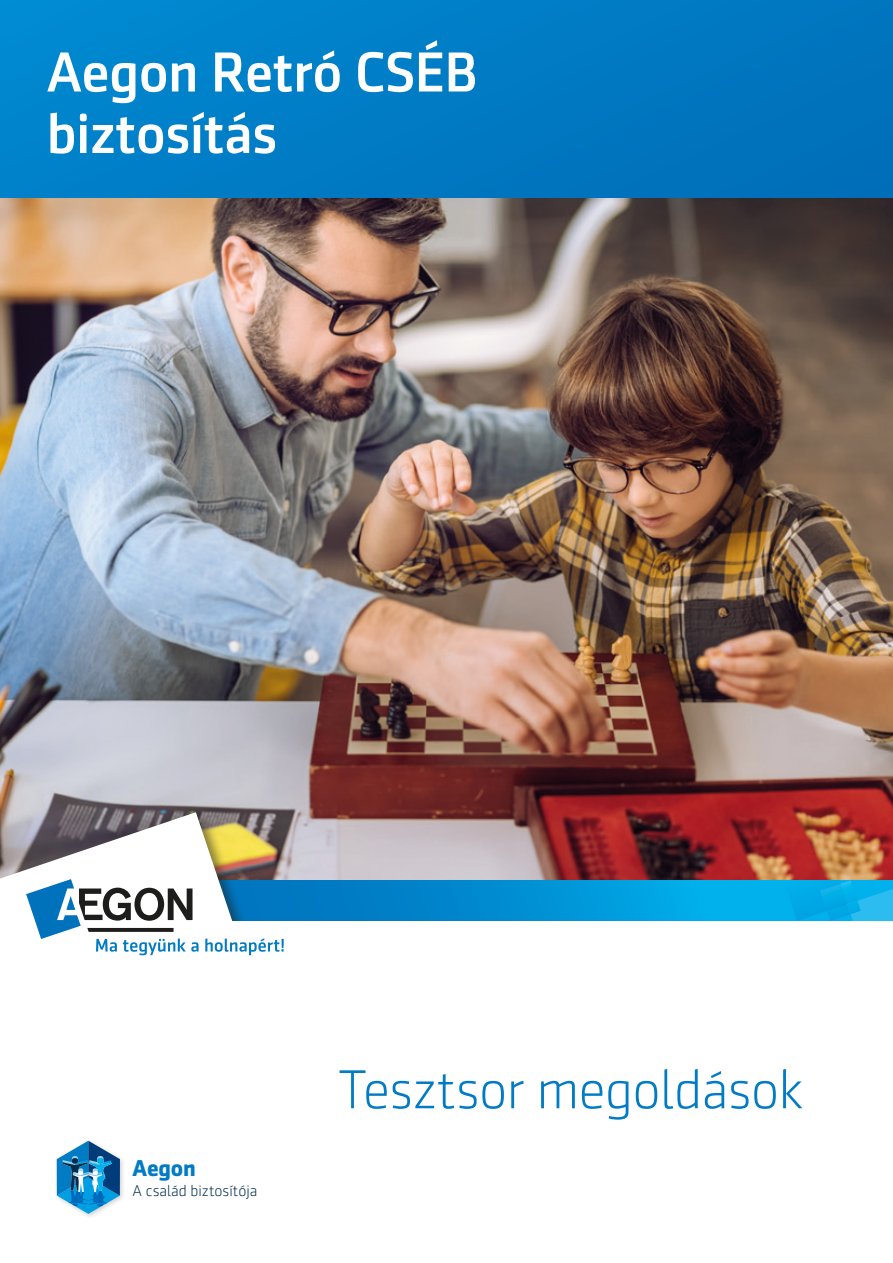
<style>
.page{position:relative;width:893px;height:1263px;background:#fff}
.page>*{position:absolute;margin:0;border:0;box-sizing:border-box;transform-origin:0 0}
.t1{font:500 57px/61.5px "Sentico Sans DT";letter-spacing:-.01em;color:#fff}
.t2{font:300 55.5px "Sentico Sans DT";letter-spacing:-.01em;color:#007bc4}
.t3{font:700 23.25px "Sentico Sans DT";letter-spacing:-.01em;color:#007bc4}
.t4{font:300 15.75px "Sentico Sans DT";color:#002c4d}
</style>
<div class="page">
<img style="left:0;top:198px;width:893px;height:682px">
<svg style="left:284px;top:880px;width:499px;height:41px;background:#0093d5"></svg>
<svg style="left:0;top:812px;width:284px;height:143px"></svg>
<svg style="left:783px;top:880px;width:110px;height:41px;background:#0ab0e9"></svg>
<div style="left:53px;top:1138px;width:73px;height:82px;background:#1d1d1b;opacity:.2"></div>
<svg style="left:57px;top:1141px;width:63px;height:73px"></svg>
<div style="left:0;top:0;width:893px;height:198px;background:#007bc4"></div>
<p class="t1" style="left:47px;top:41px;width:432px">Aegon Retró CSÉB biztosítás</p>
<p class="t3" style="left:133px;top:1154px;width:65px">Aegon</p>
<p class="t4" style="left:133px;top:1182px;width:126px">A család biztosítója</p>
<p class="t2" style="left:338px;top:1060px;width:467px">Tesztsor megoldások</p>
</div>
